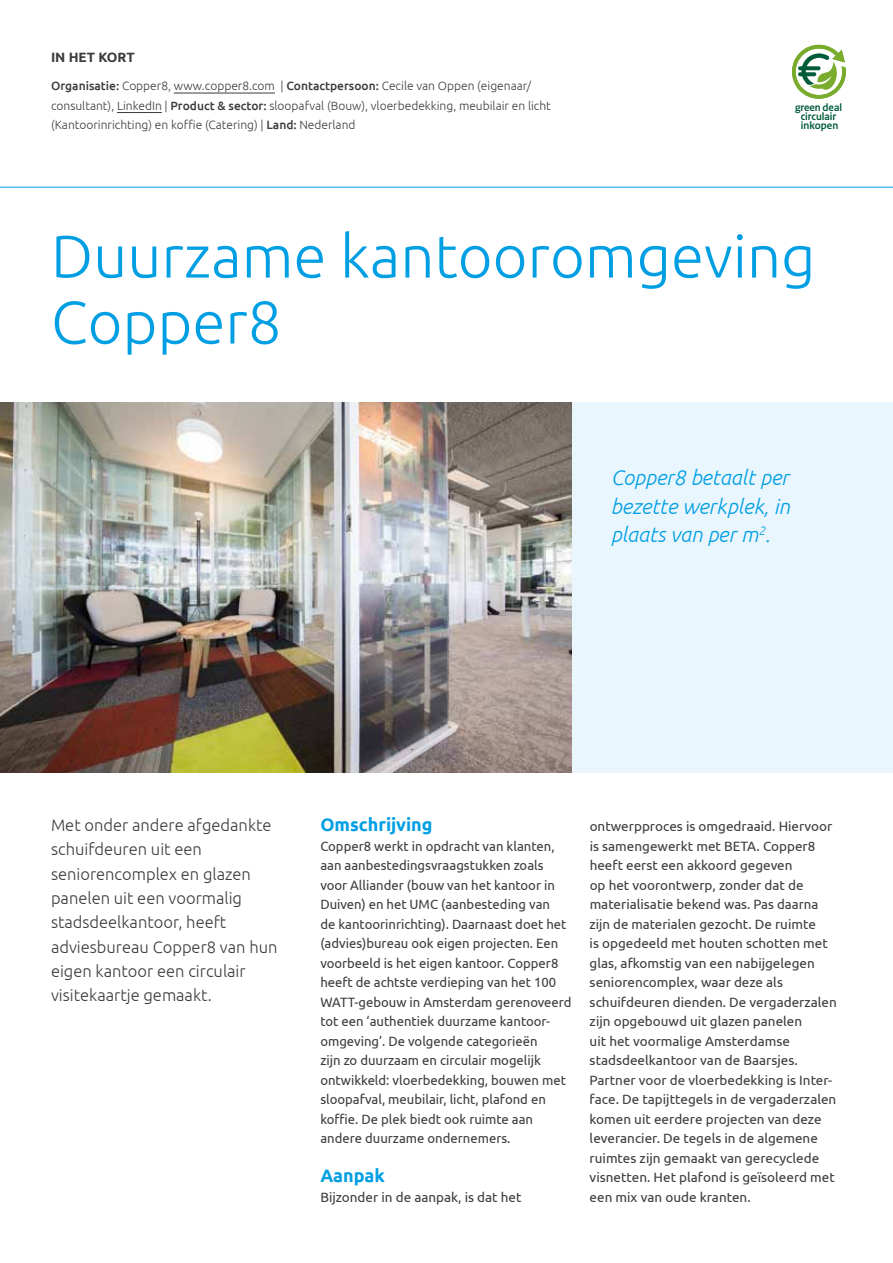
<style>
.page{position:relative;width:893px;height:1263px;background:#fff}
.page>*{position:absolute;margin:0;border:0;box-sizing:border-box;transform-origin:0 0}
.t1{font:300 60px/66px "Ubuntu";color:#009fe3}
.t2{font:italic 300 21px/28.5px "Ubuntu";color:#009fe3;text-align:justify}
.t3{font:700 18px "Ubuntu";color:#009fe3}
.t4{font:300 16.5px/24.3px "Ubuntu";color:#3c3c3b}
.t5{font:13.5px/19.5px "Ubuntu";color:#3c3c3b}
.t6{font:700 13.5px "Ubuntu";color:#3c3c3b}
.t7{font:300 12px/19.5px "Ubuntu";color:#3c3c3b}
.t8{font:700 11.1px/9px "Rijksoverheid Sans";color:#005c39;text-align:center}
.s1{font-weight:500}
</style>
<div class="page">
<hr style="left:0;top:187px;width:893px;height:1px;background:#009fe3">
<svg style="left:792px;top:45px;width:54px;height:54px"></svg>
<img style="left:0;top:402px;width:573px;height:371px">
<div style="left:573px;top:402px;width:320px;height:371px;background:#eaf6fe"></div>
<hr style="left:174px;top:93px;width:101px;height:1px;background:#3c3c3b">
<hr style="left:117px;top:112px;width:45px;height:1px;background:#3c3c3b">
<p class="t6" style="left:51px;top:49px;width:85px">IN HET KORT</p>
<p class="t7" style="left:51px;top:76px;width:501px"><span class="s1">Organisatie:</span> Copper8, www.copper8.com | <span class="s1">Contactpersoon:</span> Cecile van Oppen (eigenaar/ consultant), LinkedIn | <span class="s1">Product &amp; sector:</span> sloopafval (Bouw), vloerbedekking, meubilair en licht (Kantoorinrichting) en koffie (Catering) | <span class="s1">Land:</span> Nederland</p>
<p class="t8" style="left:795px;top:103px;width:49px">green deal circulair inkopen</p>
<h1 class="t1" style="left:51px;top:222px;width:766px">Duurzame kantooromgeving<br>Copper8</h1>
<h2 class="t2" style="left:611px;top:463px;width:181px">Copper8 betaalt per bezette werkplek, in plaats van per m<sup>2</sup>.</h2>
<p class="t4" style="left:51px;top:813px;width:228px">Met onder andere afgedankte schuifdeuren uit een seniorencomplex en glazen panelen uit een voormalig stadsdeelkantoor, heeft adviesbureau Copper8 van hun eigen kantoor een circulair visitekaartje gemaakt.</p>
<h3 class="t3" style="left:320px;top:814px;width:114px">Omschrijving</h3>
<p class="t5" style="left:320px;top:836px;width:253px">Copper8 werkt in opdracht van klanten, aan aanbestedingsvraagstukken zoals voor Alliander (bouw van het kantoor in Duiven) en het UMC (aanbesteding van<br>de kantoorinrichting). Daarnaast doet het (advies)bureau ook eigen projecten. Een voorbeeld is het eigen kantoor. Copper8 heeft de achtste verdieping van het 100<br>WATT-gebouw in Amsterdam gerenoveerd tot een ‘authentiek duurzame kantoor&shy;omgeving’. De volgende categorieën<br>zijn zo duurzaam en circulair mogelijk ontwikkeld: vloerbedekking, bouwen met sloopafval, meubilair, licht, plafond en koffie. De plek biedt ook ruimte aan andere duurzame ondernemers.</p>
<h3 class="t3" style="left:320px;top:1165px;width:66px">Aanpak</h3>
<p class="t5" style="left:320px;top:1187px;width:203px">Bijzonder in de aanpak, is dat het</p>
<p class="t5" style="left:590px;top:816px;width:249px">ontwerpproces is omgedraaid. Hiervoor is samengewerkt met BETA. Copper8 heeft eerst een akkoord gegeven<br>op het voorontwerp, zonder dat de materialisatie bekend was. Pas daarna zijn de materialen gezocht. De ruimte<br>is opgedeeld met houten schotten met glas, afkomstig van een nabijgelegen seniorencomplex, waar deze als schuifdeuren dienden. De vergaderzalen zijn opgebouwd uit glazen panelen<br>uit het voormalige Amsterdamse stadsdeelkantoor van de Baarsjes.<br>Partner voor de vloerbedekking is Inter&shy;face. De tapijttegels in de vergaderzalen komen uit eerdere projecten van deze leverancier. De tegels in de algemene ruimtes zijn gemaakt van gerecyclede visnetten. Het plafond is geïsoleerd met een mix van oude kranten.</p>
</div>
